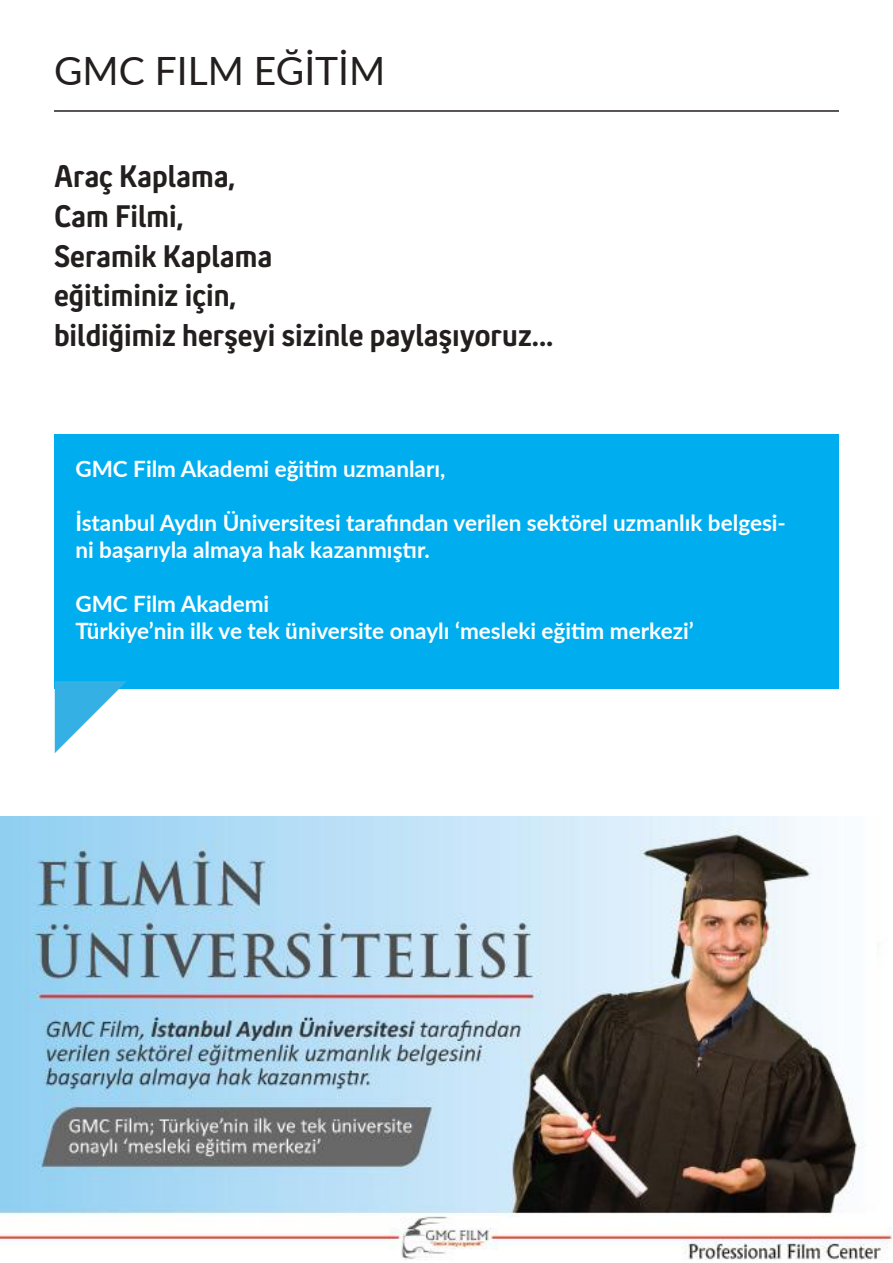
<style>
.page{position:relative;width:893px;height:1263px;background:#fff}
.page>*{position:absolute;margin:0;border:0;box-sizing:border-box;transform-origin:0 0}
.t1{font:39px "Lato";color:#241f1f}
.t2{font:700 33px/39.6px "Satura Text Pro";color:#241f1f}
.t3{font:700 22.5px/27px "Lato";color:#fff}
</style>
<div class="page">
<div style="left:54px;top:434px;width:785px;height:255px;background:#00aeef"></div>
<img style="left:0;top:816px;width:893px;height:444px">
<hr style="left:54px;top:110px;width:785px;height:2px;background:#241f1f">
<svg style="left:55px;top:681px;width:72px;height:72px"></svg>
<h1 class="t1" style="left:54px;top:43px;width:333px">GMC FILM EĞİTİM</h1>
<h2 class="t2" style="left:54px;top:157px;width:501px">Araç Kaplama,<br>Cam Filmi,<br>Seramik Kaplama<br>eğitiminiz için,<br>bildiğimiz herşeyi sizinle paylaşıyoruz...</h2>
<p class="t3" style="left:75px;top:455px;width:372px">GMC Film Akademi eğitim uzmanları,</p>
<p class="t3" style="left:75px;top:509px;width:712px">İstanbul Aydın Üniversitesi tarafından verilen sektörel uzmanlık belgesi&shy;ni başarıyla almaya hak kazanmıştır.</p>
<p class="t3" style="left:75px;top:590px;width:620px">GMC Film Akademi<br>Türkiye’nin ilk ve tek üniversite onaylı ‘mesleki eğitim merkezi’</p>
</div>
